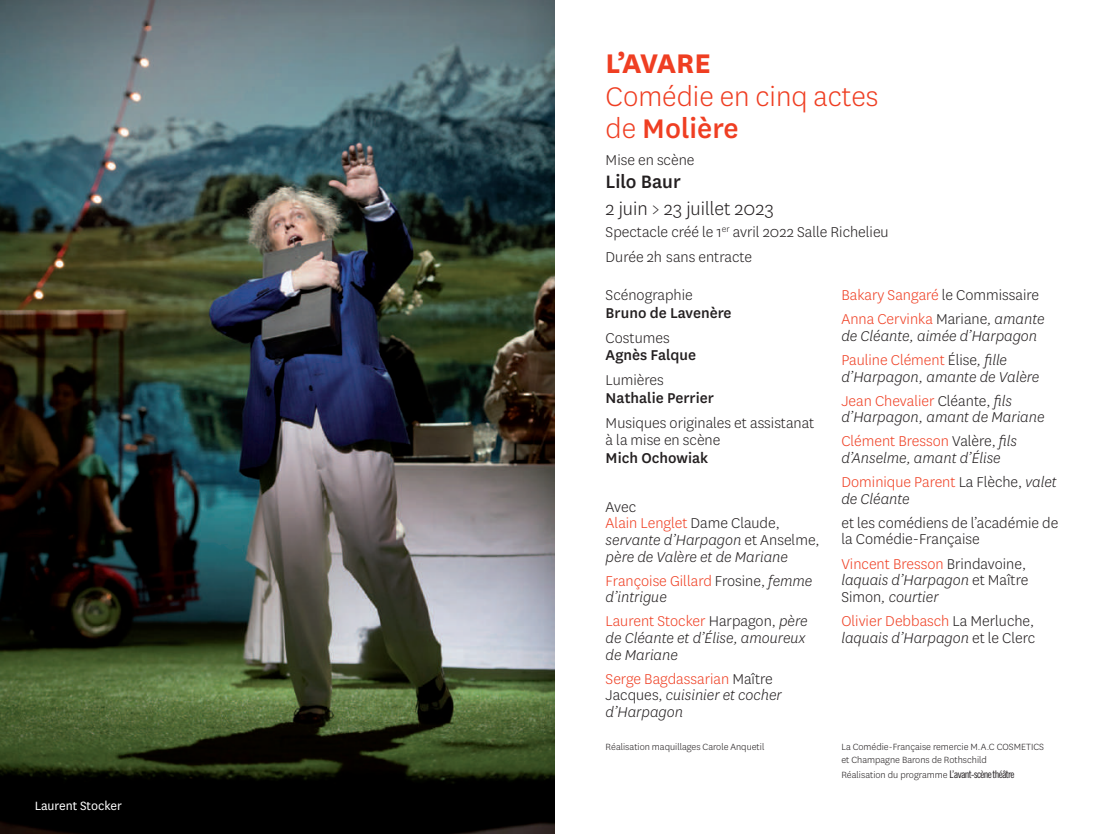
<style>
.page{position:relative;width:1112px;height:834px;background:#fff}
.page>*{position:absolute;margin:0;border:0;box-sizing:border-box;transform-origin:0 0}
.t1{font:300 31.5px/32.4px "National";color:#ef3e22}
.t2{font:700 31.5px "National";letter-spacing:-.025em;color:#ef3e22}
.t3{font:300 21px "National";color:#231f20}
.t4{font:500 21px "National";color:#231f20}
.t5{font:italic 300 16.62px/16.6px "National";color:#231f20}
.t6{font:300 16.62px/16.6px "National";color:#231f20}
.t7{font:300 16.62px/24.2px "National";color:#ef3e22}
.t8{font:500 16.62px "National";color:#231f20}
.t9{font:14px "National";color:#fff}
.t10{font:300 10.5px/13.1px "National";color:#231f20}
.s1{font-weight:500}
.s2{font-style:normal}
.s3{font-style:normal;color:#ef3e22}
.s4{color:#231f20}
.s5{font-style:italic;color:#231f20}
.s6{color:#ef3e22}
.s7{font-style:italic}
.s8{font-family:"Trade Gothic Cond Eighteen";font-weight:400}
</style>
<div class="page">
<img style="left:0;top:0;width:554px;height:833px">
<p class="t9" style="left:35px;top:796px;width:89px">Laurent Stocker</p>
<h1 class="t2" style="left:605px;top:41px;width:107px">L’AVARE</h1>
<h1 class="t1" style="left:605px;top:79px;width:274px">Comédie en cinq actes de <span class="s1">Molière</span></h1>
<p class="t6" style="left:605px;top:151px;width:90px">Mise en scène</p>
<p class="t4" style="left:605px;top:167px;width:77px">Lilo Baur</p>
<p class="t3" style="left:605px;top:195px;width:170px">2 juin &gt; 23 juillet 2023</p>
<p class="t6" style="left:605px;top:219px;width:284px;line-height:25px">Spectacle créé le 1<sup>er</sup> avril 2022 Salle Richelieu<br>Durée 2h sans entracte</p>
<p class="t6" style="left:605px;top:286px;width:89px">Scénographie</p>
<p class="t8" style="left:605px;top:301px;width:127px">Bruno de Lavenère</p>
<p class="t6" style="left:605px;top:328px;width:66px">Costumes</p>
<p class="t8" style="left:605px;top:343px;width:92px">Agnès Falque</p>
<p class="t6" style="left:605px;top:371px;width:60px">Lumières</p>
<p class="t8" style="left:605px;top:386px;width:110px">Nathalie Perrier</p>
<p class="t6" style="left:605px;top:413px;width:210px;line-height:17.5px">Musiques originales et assistanat à la mise en scène</p>
<p class="t8" style="left:605px;top:446px;width:104px">Mich Ochowiak</p>
<p class="t5" style="left:605px;top:497px;width:215px"><span class="s2">Avec<br></span><span class="s3">Alain Lenglet</span> <span class="s2">Dame Claude, </span>servante d’Harpagon <span class="s2">et Anselme, </span>père de Valère et de Mariane</p>
<p class="t7" style="left:605px;top:571px;width:208px;line-height:16.6px">Françoise Gillard <span class="s4">Frosine,</span> <span class="s5">femme d’intrigue</span></p>
<p class="t5" style="left:605px;top:612px;width:203px"><span class="s3">Laurent Stocker</span> <span class="s2">Harpagon,</span> père de Cléante et d’Élise, amoureux de Mariane</p>
<p class="t5" style="left:605px;top:669px;width:178px"><span class="s3">Serge Bagdassarian</span> <span class="s2">Maître<br>Jacques,</span> cuisinier et cocher d’Harpagon</p>
<p class="t7" style="left:841px;top:282px;width:205px">Bakary Sangaré <span class="s4">le Commissaire<br></span>Anna Cervinka <span class="s4">Mariane</span><span class="s5">, amante</span></p>
<p class="t5" style="left:841px;top:323px;width:197px;line-height:24.2px">de Cléante, aimée d’Harpagon<br><span class="s3">Pauline Clément</span> <span class="s2">Élise</span>, fille</p>
<p class="t5" style="left:841px;top:364px;width:199px;line-height:24.2px">d’Harpagon, amante de Valère<br><span class="s3">Jean Chevalier</span> <span class="s2">Cléante,</span> fils</p>
<p class="t5" style="left:841px;top:404px;width:205px;line-height:24.2px">d’Harpagon, amant de Mariane<br><span class="s3">Clément Bresson</span> <span class="s2">Valère,</span> fils</p>
<p class="t5" style="left:841px;top:445px;width:217px;line-height:24.2px">d’Anselme, amant d’Élise<br><span class="s3">Dominique Parent</span> <span class="s2">La Flèche,</span> valet</p>
<p class="t5" style="left:841px;top:490px;width:70px">de Cléante</p>
<p class="t6" style="left:841px;top:514px;width:218px">et les comédiens de l’académie de la Comédie-Française</p>
<p class="t5" style="left:841px;top:554px;width:188px"><span class="s3">Vincent Bresson</span> <span class="s2">Brindavoine, </span>laquais d’Harpagon <span class="s2">et Maître<br>Simon</span>, courtier</p>
<p class="t6" style="left:841px;top:612px;width:195px"><span class="s6">Olivier Debbasch</span> La Merluche, <span class="s7">laquais d’Harpagon</span> et le Clerc</p>
<p class="t10" style="left:605px;top:740px;width:160px">Réalisation maquillages Carole Anquetil</p>
<p class="t10" style="left:841px;top:740px;width:204px">La Comédie-Française remercie M.A.C COSMETICS et Champagne Barons de Rothschild</p>
<p class="t10" style="left:841px;top:767px;width:174px">Réalisation du programme <span class="s8">L’avant-scènethéâtre</span></p>
</div>
